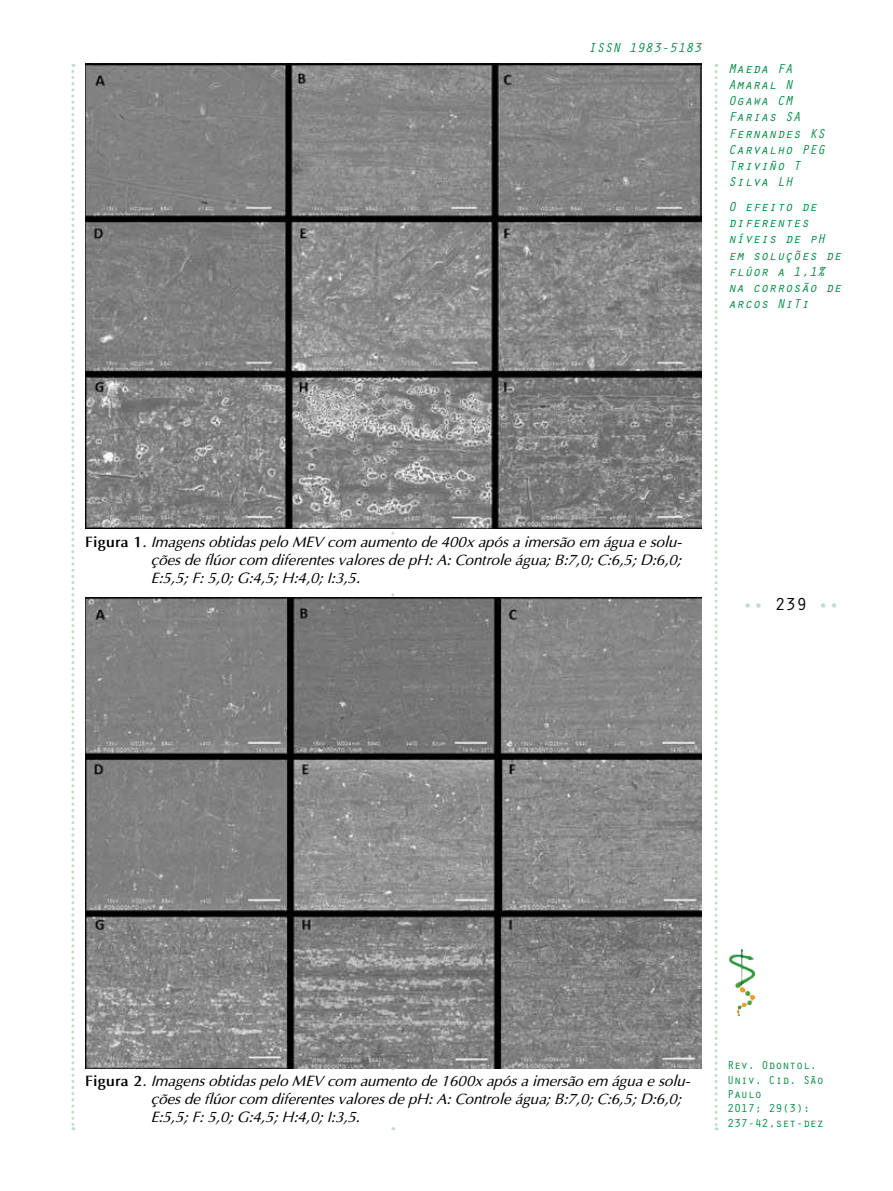
<style>
.page{position:relative;width:893px;height:1191px;background:#fff}
.page>*{position:absolute;margin:0;border:0;box-sizing:border-box;transform-origin:0 0}
.t1{font:18px "Orator Std";color:#c3ddcb}
.t2{font:italic 15px/18px "Optima";color:#000;text-align:justify}
.t3{font:italic 13.5px/16.2px "Orator Std";color:#008c44}
.t4{font:12px/14.4px "Orator Std";letter-spacing:-.025em;color:#008c44}
.s1{font-weight:700;font-style:normal}
.s2{color:#000}
</style>
<div class="page">
<svg style="left:715px;top:64px;width:3px;height:1066px"></svg>
<svg style="left:71px;top:64px;width:3px;height:1066px"></svg>
<img style="left:728px;top:949px;width:28px;height:67px">
<img style="left:85px;top:64px;width:617px;height:464px">
<img style="left:85px;top:597px;width:617px;height:472px">
<p class="t3" style="left:588px;top:39px;width:115px">ISSN 1983-5183</p>
<p class="t3" style="left:728px;top:60px;width:99px">Maeda FA<br>Amaral N<br>Ogawa CM<br>Farias SA<br>Fernandes KS<br>Carvalho PEG<br>Triviño T<br>Silva LH</p>
<p class="t3" style="left:728px;top:198px;width:115px">O efeito de diferentes níveis de pH em soluções de flúor a 1,1% na corrosão de arcos NiTi</p>
<p class="t2" style="left:151px;top:533px;width:533px;text-indent:-66px"><span class="s1">Figura 1</span>. Imagens obtidas pelo MEV com aumento de 400x após a imersão em água e solu&shy;ções de flúor com diferentes valores de pH: A: Controle água; B:7,0; C:6,5; D:6,0; E:5,5; F: 5,0; G:4,5; H:4,0; I:3,5.</p>
<p class="t1" style="left:742px;top:591px;width:99px">•• <span class="s2">239</span> ••</p>
<p class="t2" style="left:151px;top:1071px;width:541px;text-align:left;text-indent:-66px"><span class="s1">Figura 2</span>. Imagens obtidas pelo MEV com aumento de 1600x após a imersão em água e solu&shy;ções de flúor com diferentes valores de pH: A: Controle água; B:7,0; C:6,5; D:6,0;<br>E:5,5; F: 5,0; G:4,5; H:4,0; I:3,5.</p>
<p class="t4" style="left:727px;top:1057px;width:98px">Rev. Odontol.<br>Univ. Cid. São<br>Paulo<br>2017; 29(3):<br>237-42,set-dez</p>
</div>
